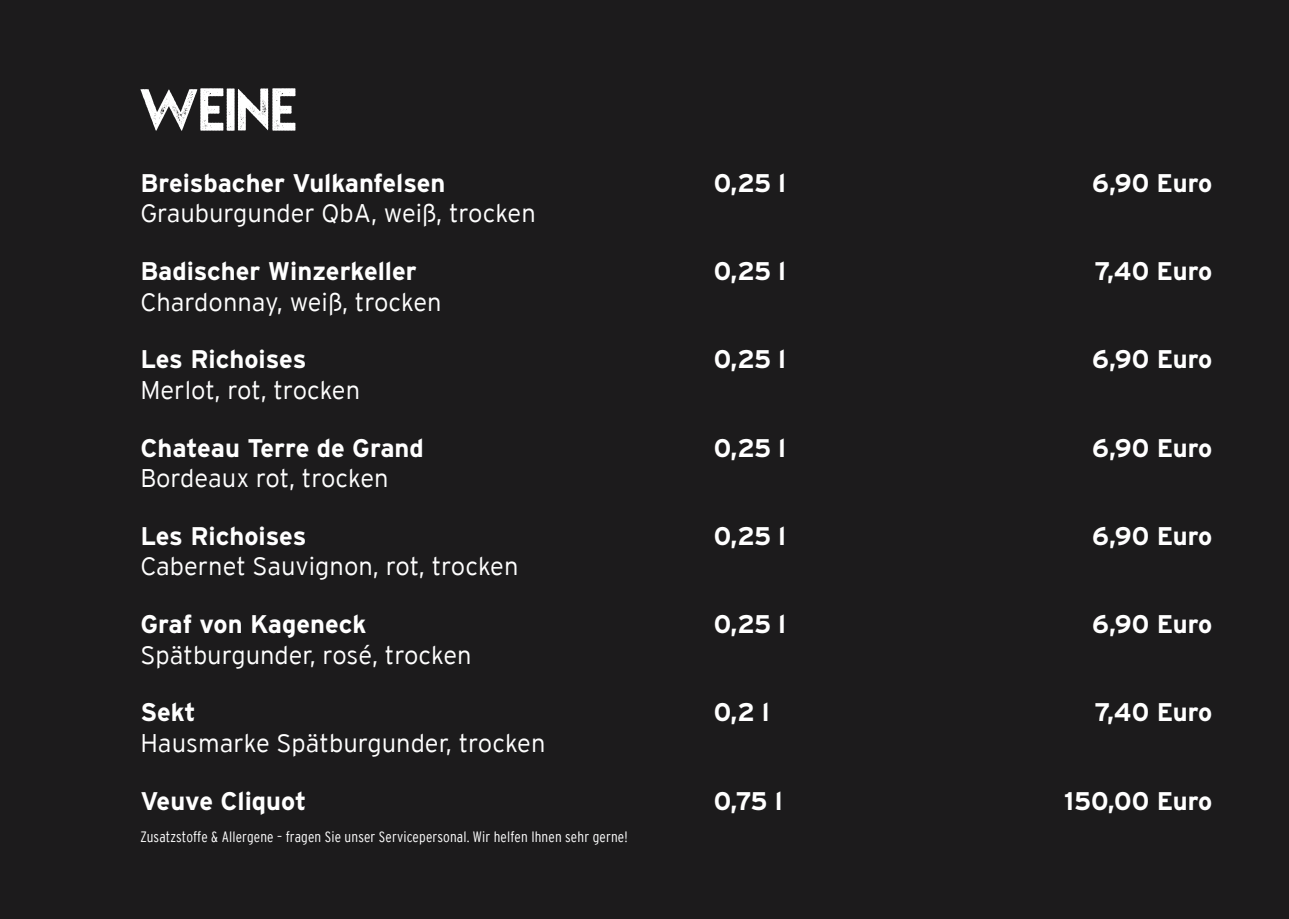
<style>
.page{position:relative;width:1289px;height:919px;background:#fff}
.page>*{position:absolute;margin:0;border:0;box-sizing:border-box;transform-origin:0 0}
.t1{font:700 67.5px "NOVASTAMP";letter-spacing:.02em;color:#fff}
.t2{font:700 25.5px "Interstate";color:#fff}
.t3{font:300 25.5px "Interstate";color:#fff}
.t4{font:300 condensed 15px "Interstate";letter-spacing:.01em;color:#fff}
</style>
<div class="page">
<div style="left:0;top:0;width:1288px;height:918px;background:#1c1b1c"></div>
<h1 class="t1" style="left:140px;top:72px;width:158px">WEINE</h1>
<p class="t2" style="left:140px;top:168px;width:306px">Breisbacher Vulkanfelsen</p>
<p class="t2" style="left:713px;top:168px;width:74px">0,25 l</p>
<p class="t2" style="left:1092px;top:168px;width:122px">6,90 Euro</p>
<p class="t3" style="left:140px;top:199px;width:397px">Grauburgunder QbA, weiß, trocken</p>
<p class="t2" style="left:140px;top:257px;width:278px">Badischer Winzerkeller</p>
<p class="t2" style="left:713px;top:257px;width:74px">0,25 l</p>
<p class="t2" style="left:1094px;top:257px;width:119px">7,40 Euro</p>
<p class="t3" style="left:140px;top:287px;width:303px">Chardonnay, weiß, trocken</p>
<p class="t2" style="left:140px;top:345px;width:167px">Les Richoises</p>
<p class="t2" style="left:713px;top:345px;width:74px">0,25 l</p>
<p class="t2" style="left:1092px;top:345px;width:122px">6,90 Euro</p>
<p class="t3" style="left:140px;top:375px;width:221px">Merlot, rot, trocken</p>
<p class="t2" style="left:140px;top:433px;width:285px">Chateau Terre de Grand</p>
<p class="t2" style="left:713px;top:433px;width:74px">0,25 l</p>
<p class="t2" style="left:1092px;top:433px;width:122px">6,90 Euro</p>
<p class="t3" style="left:140px;top:464px;width:250px">Bordeaux rot, trocken</p>
<p class="t2" style="left:140px;top:521px;width:167px">Les Richoises</p>
<p class="t2" style="left:713px;top:521px;width:74px">0,25 l</p>
<p class="t2" style="left:1092px;top:521px;width:122px">6,90 Euro</p>
<p class="t3" style="left:140px;top:552px;width:379px">Cabernet Sauvignon, rot, trocken</p>
<p class="t2" style="left:140px;top:609px;width:228px">Graf von Kageneck</p>
<p class="t2" style="left:713px;top:609px;width:74px">0,25 l</p>
<p class="t2" style="left:1092px;top:609px;width:122px">6,90 Euro</p>
<p class="t3" style="left:140px;top:640px;width:333px">Spätburgunder, rosé, trocken</p>
<p class="t2" style="left:140px;top:698px;width:57px">Sekt</p>
<p class="t2" style="left:713px;top:698px;width:57px">0,2 l</p>
<p class="t2" style="left:1094px;top:698px;width:119px">7,40 Euro</p>
<p class="t3" style="left:140px;top:728px;width:406px">Hausmarke Spätburgunder, trocken</p>
<p class="t2" style="left:140px;top:786px;width:168px">Veuve Cliquot</p>
<p class="t2" style="left:713px;top:786px;width:70px">0,75 l</p>
<p class="t2" style="left:1064px;top:786px;width:150px">150,00 Euro</p>
<p class="t4" style="left:140px;top:828px;width:489px">Zusatzstoffe &amp; Allergene – fragen Sie unser Servicepersonal. Wir helfen Ihnen sehr gerne!</p>
</div>
